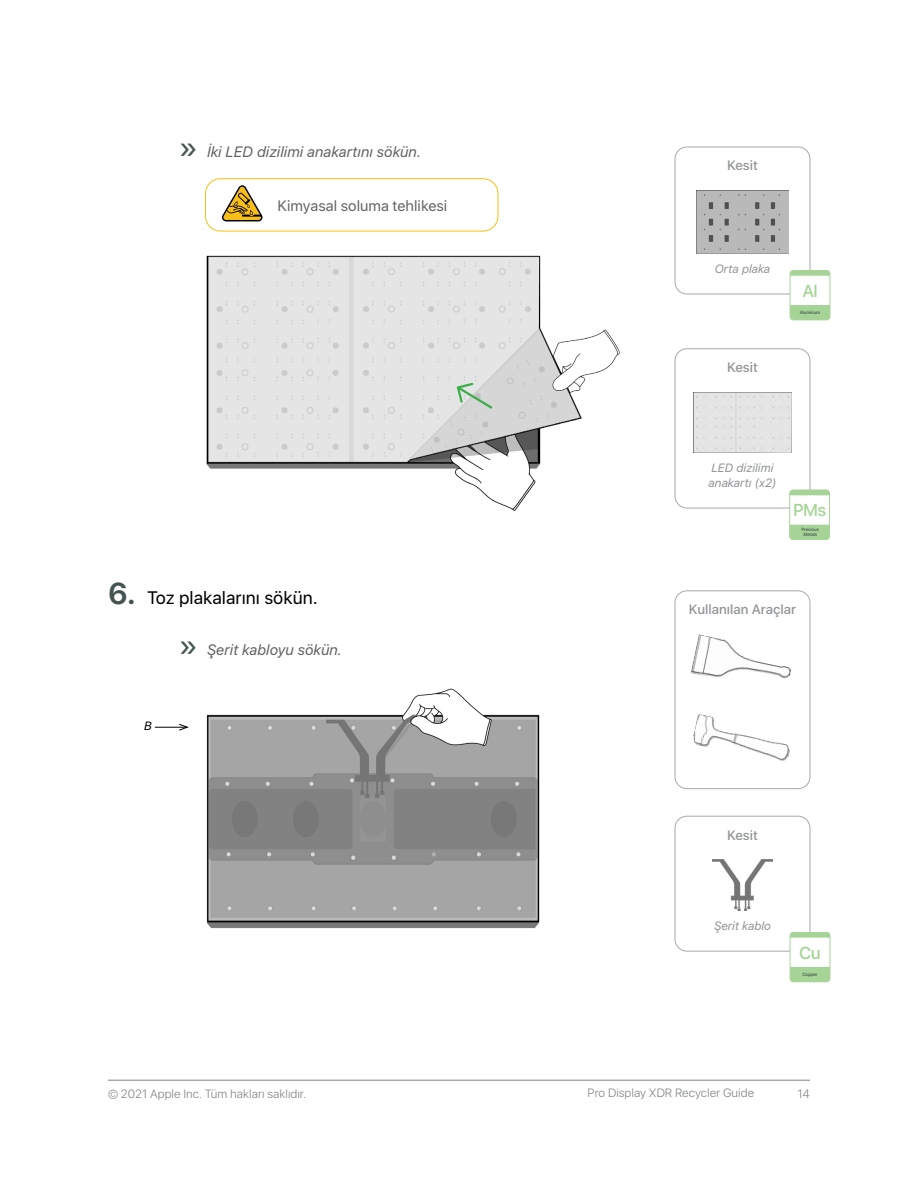
<style>
.page{position:relative;width:918px;height:1188px;background:#fff}
.page>*{position:absolute;margin:0;border:0;box-sizing:border-box;transform-origin:0 0}
.t1{font:18px "SF Hello";color:#000}
.t2{font:500 17.25px "SF Hello";letter-spacing:-.04em;color:#a6d496}
.t3{font:italic 15px "SF Hello";color:#636466}
.t4{font:15px "SF Hello";color:#636466}
.t5{font:500 13.5px "SF Hello";color:#939598}
.t6{font:300 12px "SF Hello";color:#808285}
.t7{font:italic 12px/15px "SF Hello";color:#939598}
.t8{font:italic 12px "SF Hello";color:#000}
.t9{font:500 4.65px/5.7px "SF Hello";letter-spacing:-.02em;color:#425350;text-align:center}
.s1{font-style:normal;font-size:30px;color:#435451}
.s2{font-weight:600;font-size:30px;color:#435451}
</style>
<div class="page">
<hr style="left:108px;top:1080px;width:702px;height:1px;background:#808285">
<div style="left:205px;top:178px;width:293px;height:53px;border:1px solid #fbbf13;border-radius:15px"></div>
<svg style="left:222px;top:185px;width:40px;height:36px"></svg>
<img style="left:206px;top:255px;width:414px;height:256px">
<svg style="left:457px;top:383px;width:36px;height:26px"></svg>
<hr style="left:155px;top:727px;width:32px;height:1px;background:#000">
<svg style="left:179px;top:724px;width:9px;height:7px"></svg>
<img style="left:206px;top:688px;width:334px;height:241px">
<div style="left:675px;top:348px;width:135px;height:160px;border:1px solid #a7a9ac;border-radius:12px"></div>
<img style="left:694px;top:392px;width:97px;height:61px">
<div style="left:790px;top:495px;width:40px;height:31px;background:#fff"></div>
<svg style="left:789px;top:524px;width:41px;height:16px"></svg>
<svg style="left:789px;top:490px;width:41px;height:6px"></svg>
<div style="left:789px;top:490px;width:41px;height:50px;border:1px solid #a6d497;border-radius:3px"></div>
<div style="left:675px;top:147px;width:135px;height:147px;border:1px solid #a7a9ac;border-radius:12px"></div>
<img style="left:696px;top:191px;width:93px;height:63px">
<div style="left:790px;top:275px;width:40px;height:32px;background:#fff"></div>
<svg style="left:790px;top:305px;width:40px;height:15px"></svg>
<svg style="left:790px;top:270px;width:40px;height:6px"></svg>
<div style="left:790px;top:270px;width:40px;height:50px;border:1px solid #a6d497;border-radius:3px"></div>
<div style="left:675px;top:816px;width:135px;height:136px;border:1px solid #a7a9ac;border-radius:12px"></div>
<img style="left:712px;top:860px;width:61px;height:51px">
<div style="left:790px;top:937px;width:40px;height:32px;background:#fff"></div>
<svg style="left:790px;top:967px;width:40px;height:15px"></svg>
<svg style="left:790px;top:932px;width:40px;height:6px"></svg>
<div style="left:790px;top:932px;width:40px;height:50px;border:1px solid #a6d497;border-radius:3px"></div>
<div style="left:675px;top:590px;width:135px;height:199px;border:1px solid #a7a9ac;border-radius:12px"></div>
<img style="left:691px;top:634px;width:100px;height:45px">
<img style="left:693px;top:714px;width:97px;height:47px">
<p class="t3" style="left:178px;top:141px;width:244px"><span class="s1">»</span> İki LED dizilimi anakartını sökün.</p>
<p class="t4" style="left:278px;top:197px;width:171px">Kimyasal soluma tehlikesi</p>
<h1 class="t1" style="left:108px;top:587px;width:211px"><span class="s2">6.</span> Toz plakalarını sökün.</h1>
<p class="t3" style="left:178px;top:638px;width:165px"><span class="s1">»</span> Şerit kabloyu sökün.</p>
<p class="t8" style="left:144px;top:717px;width:9px">B</p>
<p class="t5" style="left:727px;top:158px;width:32px">Kesit</p>
<p class="t7" style="left:715px;top:261px;width:57px">Orta plaka</p>
<p class="t5" style="left:727px;top:360px;width:32px">Kesit</p>
<h2 class="t2" style="left:802px;top:281px;width:17px">Al</h2>
<p class="t9" style="left:800px;top:309px;width:22px">Aluminum</p>
<p class="t7" style="left:709px;top:460px;width:69px">LED dizilimi anakartı (x2)</p>
<h2 class="t2" style="left:793px;top:500px;width:35px">PMs</h2>
<p class="t9" style="left:801px;top:526px;width:19px">Precious<br>Metals</p>
<p class="t5" style="left:689px;top:602px;width:109px">Kullanılan Araçlar</p>
<p class="t5" style="left:727px;top:827px;width:32px">Kesit</p>
<p class="t7" style="left:714px;top:918px;width:58px">Şerit kablo</p>
<h2 class="t2" style="left:799px;top:942px;width:23px">Cu</h2>
<p class="t9" style="left:802px;top:971px;width:17px">Copper</p>
<p class="t6" style="left:108px;top:1087px;width:200px">© 2021 Apple Inc. Tüm hakları saklıdır.</p>
<p class="t6" style="left:588px;top:1086px;width:168px">Pro Display XDR Recycler Guide</p>
<p class="t6" style="left:798px;top:1087px;width:14px">14</p>
</div>
